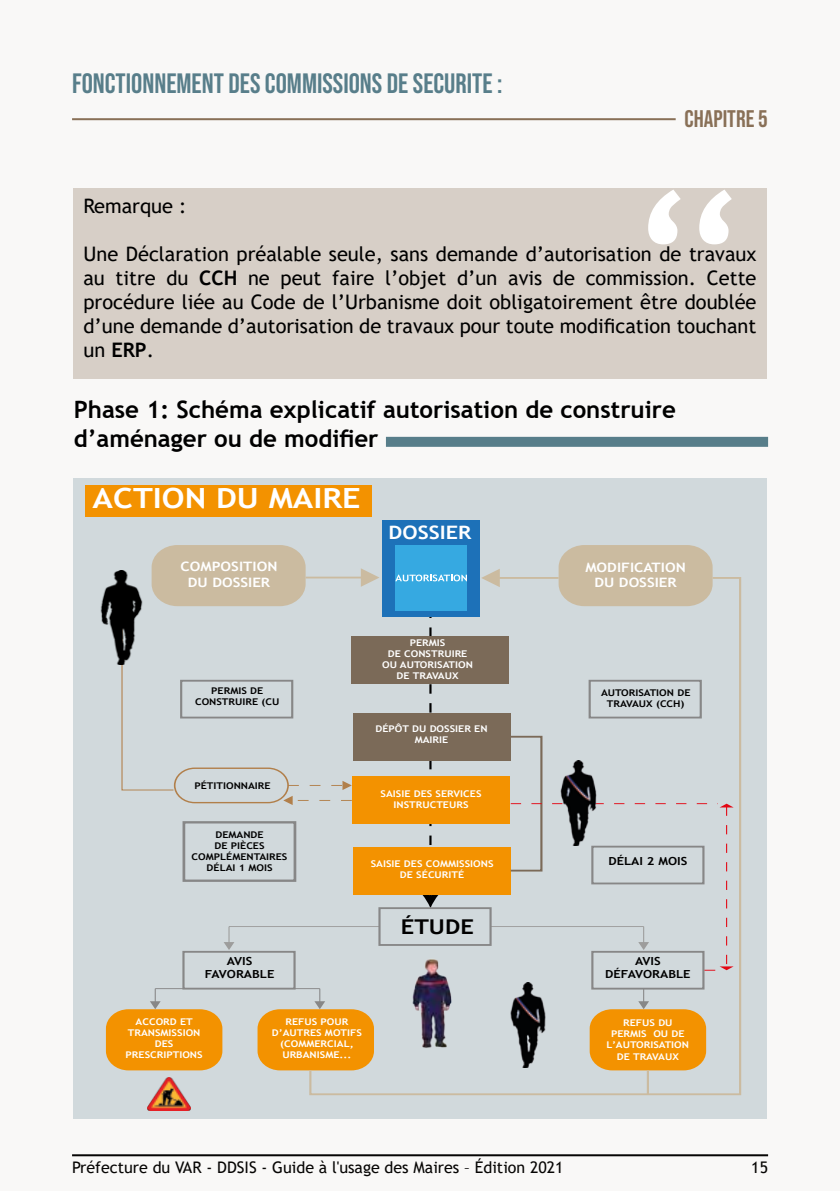
<style>
.page{position:relative;width:840px;height:1191px;background:#fff}
.page>*{position:absolute;margin:0;border:0;box-sizing:border-box;transform-origin:0 0}
.t1{font:28px "Bebas Neue";color:#587e8a}
.t2{font:700 27.8px "Trebuchet MS";color:#fff;scale:1.17 1}
.t3{font:700 24px/28.8px "Trebuchet MS";color:#000}
.t4{font:24px "Bebas Neue";color:#897057}
.t5{font:700 20.4px "Trebuchet MS";color:#000;scale:1.17 1}
.t6{font:20px/24px "Trebuchet MS";color:#000;text-align:justify}
.t7{font:700 18.6px "Trebuchet MS";color:#fff;scale:1.17 1}
.t8{font:16px "Trebuchet MS";color:#000}
.t9{font:700 13px/15.6px "Trebuchet MS";color:#fff;text-align:center;scale:1.17 1}
.t10{font:700 11.2px/13.4px "Trebuchet MS";color:#000;text-align:center;scale:1.17 1}
.t11{font:700 9.2px/11.2px "Trebuchet MS";color:#fff;text-align:center;scale:1.17 1}
.t12{font:700 9.2px/11.2px "Trebuchet MS";color:#000;text-align:center;scale:1.17 1}
.s1{font-weight:700}
</style>
<div class="page">
<div style="left:0;top:0;width:839px;height:1191px;background:#f9f8f7"></div>
<hr style="left:72px;top:118px;width:603px;height:2px;background:#897057">
<div style="left:73px;top:188px;width:693px;height:191px;background:#d7cfc7"></div>
<svg style="left:648px;top:190px;width:83px;height:54px"></svg>
<div style="left:74px;top:478px;width:691px;height:641px;background:#d1d9dc"></div>
<hr style="left:305px;top:576px;width:59px;height:2px;background:#cbbba0">
<svg style="left:361px;top:568px;width:15px;height:8px"></svg>
<svg style="left:485px;top:569px;width:14px;height:7px"></svg>
<hr style="left:229px;top:926px;width:150px;height:1px;background:#9d9d9c">
<div style="left:85px;top:485px;width:286px;height:31px;background:#f39200"></div>
<div style="left:381px;top:520px;width:98px;height:96px;background:#1d71b8"></div>
<div style="left:395px;top:545px;width:72px;height:65px;background:#36a9e1"></div>
<svg style="left:397px;top:574px;width:69px;height:2px"></svg>
<div style="left:151px;top:545px;width:154px;height:61px;background:#cbbba0"></div>
<div style="left:558px;top:545px;width:154px;height:31px;background:#cbbba0"></div>
<div style="left:182px;top:950px;width:113px;height:39px;border:2px solid #878787"></div>
<div style="left:182px;top:821px;width:114px;height:61px;border:3px solid #878787"></div>
<svg style="left:224px;top:926px;width:10px;height:24px"></svg>
<svg style="left:106px;top:988px;width:116px;height:82px"></svg>
<svg style="left:257px;top:988px;width:51px;height:82px"></svg>
<svg style="left:308px;top:576px;width:433px;height:520px"></svg>
<hr style="left:646px;top:1070px;width:2px;height:24px;background:#cbbba0">
<div style="left:509px;top:735px;width:33px;height:136px;border:2px solid #7b6a58"></div>
<svg style="left:510px;top:803px;width:223px;height:167px"></svg>
<img style="left:553px;top:760px;width:50px;height:85px">
<img style="left:503px;top:982px;width:49px;height:85px">
<svg style="left:121px;top:627px;width:230px;height:178px"></svg>
<img style="left:100px;top:570px;width:52px;height:95px">
<img style="left:148px;top:1078px;width:43px;height:32px">
<img style="left:406px;top:955px;width:46px;height:95px">
<div style="left:386px;top:437px;width:381px;height:10px;background:#587e8a"></div>
<h1 class="t1" style="left:72px;top:67px;width:431px">FONCTIONNEMENT DES COMMISSIONS DE SECURITE :</h1>
<p class="t4" style="left:684px;top:105px;width:85px">CHAPITRE 5</p>
<p class="t6" style="left:83px;top:194px;width:104px">Remarque :</p>
<p class="t6" style="left:83px;top:242px;width:674px">Une Déclaration préalable seule, sans demande d’autorisation de travaux au titre du <span class="s1">CCH</span> ne peut faire l’objet d’un avis de commission. Cette procédure liée au Code de l’Urbanisme doit obligatoirement être doublée d’une demande d’autorisation de travaux pour toute modification touchant un <span class="s1">ERP</span>.</p>
<p class="t3" style="left:74px;top:395px;width:603px">Phase 1: Schéma explicatif autorisation de construire d’aménager ou de modifier</p>
<h2 class="t2" style="left:93px;top:481px;width:230px">ACTION DU MAIRE</h2>
<p class="t9" style="left:180px;top:559px;width:84px">COMPOSITION<br>DU DOSSIER</p>
<p class="t7" style="left:388px;top:520px;width:72px">DOSSIER</p>
<p class="t12" style="left:195px;top:685px;width:74px">PERMIS DE<br>CONSTRUIRE (CU</p>
<p class="t12" style="left:194px;top:780px;width:67px">PÉTITIONNAIRE</p>
<p class="t12" style="left:191px;top:829px;width:83px">DEMANDE<br>DE PIÈCES<br>COMPLÉMENTAIRES<br>DÉLAI 1 MOIS</p>
<p class="t10" style="left:204px;top:954px;width:61px">AVIS<br>FAVORABLE</p>
<p class="t11" style="left:382px;top:637px;width:79px">PERMIS<br>DE CONSTRUIRE<br>OU AUTORISATION<br>DE TRAVAUX</p>
<p class="t11" style="left:375px;top:723px;width:97px">DÉPÔT DU DOSSIER EN<br>MAIRIE</p>
<p class="t11" style="left:380px;top:788px;width:88px">SAISIE DES SERVICES<br>INSTRUCTEURS</p>
<p class="t11" style="left:370px;top:858px;width:106px">SAISIE DES COMMISSIONS<br>DE SÉCURITÉ</p>
<p class="t5" style="left:400px;top:914px;width:64px">ÉTUDE</p>
<p class="t9" style="left:585px;top:559px;width:87px">MODIFICATION<br>DU DOSSIER</p>
<p class="t12" style="left:600px;top:687px;width:78px">AUTORISATION DE<br>TRAVAUX (CCH)</p>
<p class="t10" style="left:608px;top:854px;width:69px">DÉLAI 2 MOIS</p>
<p class="t10" style="left:605px;top:954px;width:74px">AVIS<br>DÉFAVORABLE</p>
<p class="t11" style="left:125px;top:1016px;width:67px">ACCORD ET<br>TRANSMISSION<br>DES<br>PRESCRIPTIONS</p>
<p class="t11" style="left:271px;top:1016px;width:79px">REFUS POUR<br>D’AUTRES MOTIFS (COMMERCIAL,<br>URBANISME...</p>
<p class="t11" style="left:606px;top:1017px;width:72px">REFUS DU<br>PERMIS OU DE<br>L’AUTORISATION<br>DE TRAVAUX</p>
<p class="t8" style="left:72px;top:1157px;width:493px">Préfecture du VAR - DDSIS - Guide à l'usage des Maires – Édition 2021</p>
<p class="t8" style="left:750px;top:1157px;width:18px">15</p>
</div>
